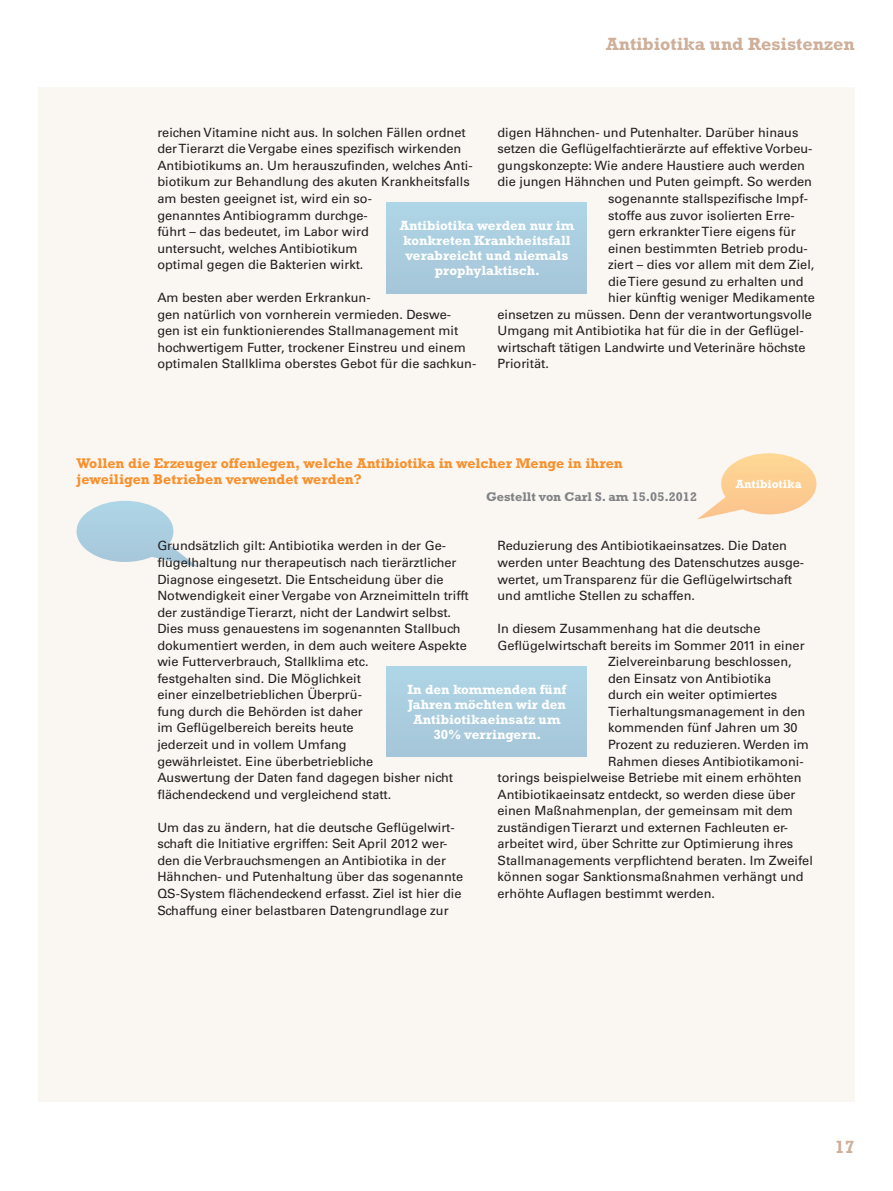
<style>
.page{position:relative;width:893px;height:1191px;background:#fff}
.page>*{position:absolute;margin:0;border:0;box-sizing:border-box;transform-origin:0 0}
.t1{font:700 18px "Rockwell Std";color:#ceaf9a}
.t2{font:700 14.25px/16.5px "Rockwell Std";color:#f7902c}
.t3{font:700 13.5px/15px "Rockwell Std";color:#fff;text-align:center}
.t4{font:12.75px/16.5px "Univers LT Std";color:#231f20}
.t5{font:700 12.75px "Rockwell Std";color:#808285}
.t6{font:700 12px "Rockwell Std";color:#fff}
</style>
<div class="page">
<div style="left:38px;top:87px;width:817px;height:1014px;background:#faf6f2"></div>
<div style="left:387px;top:666px;width:200px;height:91px;background:#aacde0"></div>
<svg style="left:698px;top:453px;width:118px;height:66px"></svg>
<svg style="left:77px;top:501px;width:121px;height:66px"></svg>
<div style="left:387px;top:202px;width:200px;height:91px;background:#aacde0"></div>
<h1 class="t1" style="left:606px;top:37px;width:250px">Antibiotika und Resistenzen</h1>
<p class="t4" style="left:497px;top:125px;width:302px">digen Hähnchen- und Putenhalter. Darüber hinaus</p>
<p class="t4" style="left:497px;top:141px;width:316px">setzen die Geflügelfachtierärzte auf effektive Vorbeu-</p>
<p class="t4" style="left:497px;top:158px;width:309px">gungskonzepte: Wie andere Haustiere auch werden</p>
<p class="t4" style="left:497px;top:174px;width:316px">die jungen Hähnchen und Puten geimpft. So werden</p>
<p class="t4" style="left:608px;top:191px;width:201px">sogenannte stallspezifische Impf-</p>
<p class="t4" style="left:608px;top:207px;width:188px">stoffe aus zuvor isolierten Erre-</p>
<p class="t4" style="left:608px;top:224px;width:189px">gern erkrankter Tiere eigens für</p>
<p class="t4" style="left:608px;top:241px;width:201px">einen bestimmten Betrieb produ-</p>
<p class="t4" style="left:608px;top:257px;width:208px">ziert – dies vor allem mit dem Ziel,</p>
<p class="t4" style="left:608px;top:274px;width:197px">die Tiere gesund zu erhalten und</p>
<p class="t4" style="left:608px;top:290px;width:208px">hier künftig weniger Medikamente</p>
<p class="t4" style="left:497px;top:307px;width:316px">einsetzen zu müssen. Denn der verantwortungsvolle</p>
<p class="t4" style="left:497px;top:323px;width:308px">Umgang mit Antibiotika hat für die in der Geflügel-</p>
<p class="t4" style="left:497px;top:340px;width:309px">wirtschaft tätigen Landwirte und Veterinäre höchste</p>
<p class="t4" style="left:497px;top:356px;width:53px">Priorität.</p>
<p class="t4" style="left:157px;top:125px;width:317px">reichen Vitamine nicht aus. In solchen Fällen ordnet der Tierarzt die Vergabe eines spezifisch wirkenden Antibiotikums an. Um herauszufinden, welches Anti&shy;biotikum zur Behandlung des akuten Krankheitsfalls am besten geeignet ist, wird ein so-<br>genanntes Antibiogramm durchge-<br>führt – das bedeutet, im Labor wird<br>untersucht, welches Antibiotikum<br>optimal gegen die Bakterien wirkt.</p>
<p class="t4" style="left:157px;top:290px;width:320px">Am besten aber werden Erkrankun-<br>gen natürlich von vornherein vermieden. Deswe&shy;gen ist ein funktionierendes Stallmanagement mit hochwertigem Futter, trockener Einstreu und einem optimalen Stallklima oberstes Gebot für die sachkun-</p>
<p class="t3" style="left:400px;top:219px;width:176px">Antibiotika werden nur im konkreten Krankheitsfall verabreicht und niemals prophylaktisch.</p>
<p class="t2" style="left:77px;top:456px;width:548px">Wollen die Erzeuger offenlegen, welche Antibiotika in welcher Menge in ihren jeweiligen Betrieben verwendet werden?</p>
<p class="t5" style="left:486px;top:491px;width:212px">Gestellt von Carl S. am 15.05.2012</p>
<p class="t6" style="left:736px;top:479px;width:67px">Antibiotika</p>
<p class="t4" style="left:157px;top:538px;width:313px">Grundsätzlich gilt: Antibiotika werden in der Ge&shy;flügelhaltung nur therapeutisch nach tierärztlicher Diagnose eingesetzt. Die Entscheidung über die Notwendigkeit einer Vergabe von Arzneimitteln trifft der zuständige Tierarzt, nicht der Landwirt selbst.<br>Dies muss genauestens im sogenannten Stallbuch dokumentiert werden, in dem auch weitere Aspekte wie Futterverbrauch, Stallklima etc.<br>festgehalten sind. Die Möglichkeit<br>einer einzelbetrieblichen Überprü-<br>fung durch die Behörden ist daher<br>im Geflügelbereich bereits heute<br>jederzeit und in vollem Umfang<br>gewährleistet. Eine überbetriebliche<br>Auswertung der Daten fand dagegen bisher nicht flächendeckend und vergleichend statt.</p>
<p class="t4" style="left:157px;top:819px;width:307px">Um das zu ändern, hat die deutsche Geflügelwirt&shy;schaft die Initiative ergriffen: Seit April 2012 wer&shy;den die Verbrauchsmengen an Antibiotika in der Hähnchen- und Putenhaltung über das sogenannte QS-System flächendeckend erfasst. Ziel ist hier die Schaffung einer belastbaren Datengrundlage zur</p>
<p class="t4" style="left:497px;top:538px;width:308px">Reduzierung des Antibiotikaeinsatzes. Die Daten werden unter Beachtung des Datenschutzes ausge&shy;wertet, um Transparenz für die Geflügelwirtschaft und amtliche Stellen zu schaffen.</p>
<p class="t4" style="left:497px;top:621px;width:264px">In diesem Zusammenhang hat die deutsche</p>
<p class="t4" style="left:497px;top:638px;width:309px">Geflügel wirtschaft bereits im Sommer 2011 in einer</p>
<p class="t4" style="left:608px;top:654px;width:185px">Zielvereinbarung beschlossen,</p>
<p class="t4" style="left:608px;top:671px;width:165px">den Einsatz von Antibiotika</p>
<p class="t4" style="left:608px;top:687px;width:171px">durch ein weiter optimiertes</p>
<p class="t4" style="left:608px;top:704px;width:199px">Tierhaltungsmanagement in den</p>
<p class="t4" style="left:608px;top:720px;width:191px">kommenden fünf Jahren um 30</p>
<p class="t4" style="left:608px;top:737px;width:202px">Prozent zu reduzieren. Werden im</p>
<p class="t4" style="left:608px;top:753px;width:197px">Rahmen dieses Antibiotikamoni-</p>
<p class="t4" style="left:497px;top:770px;width:305px">torings beispielweise Betriebe mit einem erhöhten</p>
<p class="t4" style="left:497px;top:786px;width:299px">Antibiotikaeinsatz entdeckt, so werden diese über</p>
<p class="t4" style="left:497px;top:803px;width:297px">einen Maßnahmenplan, der gemeinsam mit dem</p>
<p class="t4" style="left:497px;top:819px;width:292px">zuständigen Tierarzt und externen Fachleuten er-</p>
<p class="t4" style="left:497px;top:836px;width:297px">arbeitet wird, über Schritte zur Optimierung ihres</p>
<p class="t4" style="left:497px;top:853px;width:317px">Stallmanagements verpflichtend beraten. Im Zweifel</p>
<p class="t4" style="left:497px;top:869px;width:308px">können sogar Sanktionsmaßnahmen verhängt und</p>
<p class="t4" style="left:497px;top:886px;width:219px">erhöhte Auflagen bestimmt werden.</p>
<p class="t3" style="left:407px;top:683px;width:160px">In den kommenden fünf<br>Jahren möchten wir den<br>Antibiotikaeinsatz um<br>30% verringern.</p>
<h1 class="t1" style="left:835px;top:1139px;width:21px">17</h1>
</div>
